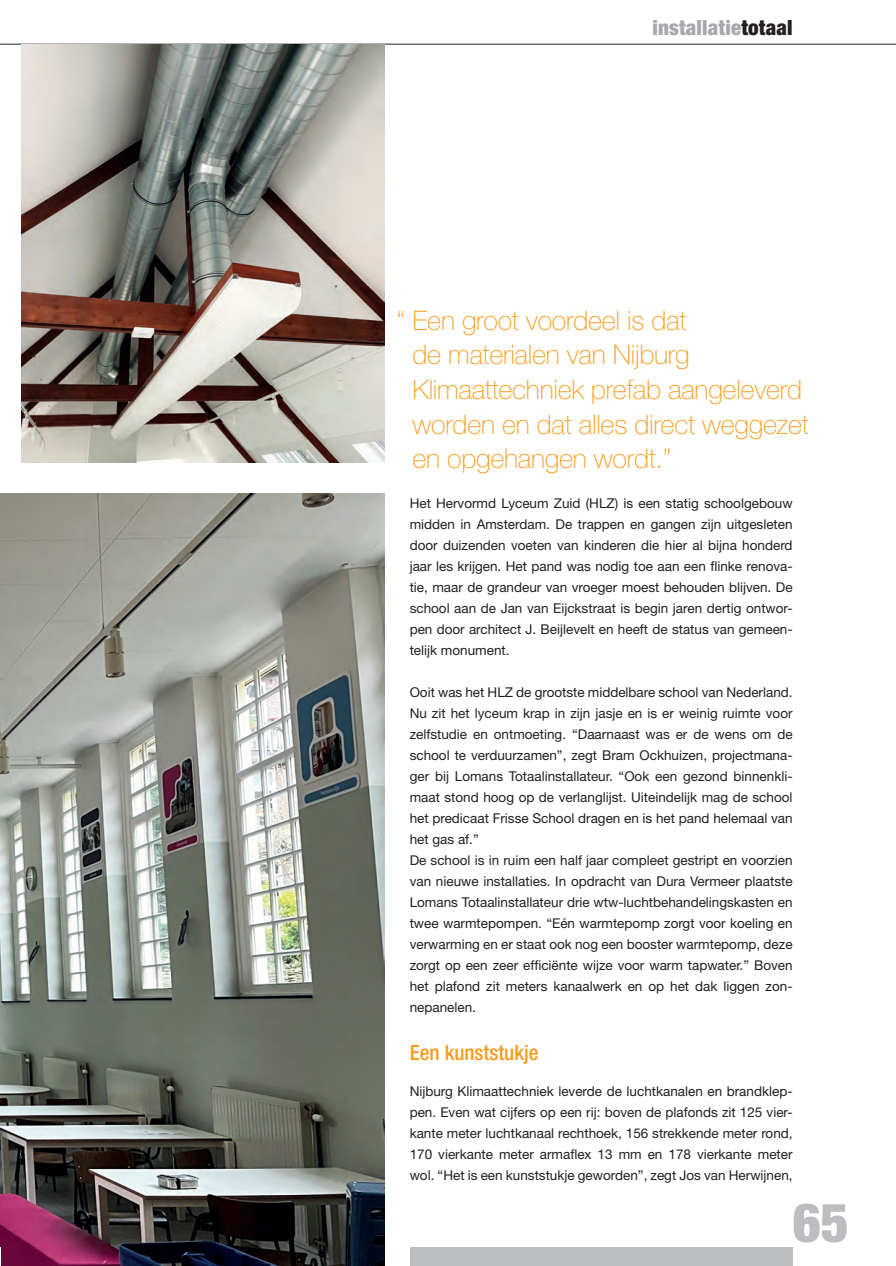
<style>
.page{position:relative;width:896px;height:1266px;background:#fff}
.page>*{position:absolute;margin:0;border:0;box-sizing:border-box;transform-origin:0 0}
.t1{font:900 condensed 54px "Helvetica Neue";color:#bcbdc0}
.t2{font:100 27px/34.5px "Helvetica Neue";letter-spacing:-.01em;color:#f89c1c}
.t3{font:900 condensed 21px "Helvetica Neue";letter-spacing:.01em;color:#a8a9ad}
.t4{font:500 condensed 21px "Helvetica Neue";color:#f89c1c}
.t5{font:13.5px/21px "Helvetica Neue";color:#231f20;text-align:justify}
.s1{color:#231f20}
</style>
<div class="page">
<hr style="left:1px;top:44px;width:894px;height:1px;background:#231f20">
<div style="left:409px;top:1247px;width:383px;height:18px;background:#bcbdc0"></div>
<img style="left:0;top:493px;width:384px;height:772px">
<img style="left:22px;top:45px;width:362px;height:417px">
<svg style="left:0;top:1247px;width:2px;height:19px"></svg>
<h3 class="t3" style="left:652px;top:15px;width:142px">installatie<span class="s1">totaal</span></h3>
<h2 class="t2" style="left:412px;top:303px;width:398px;text-indent:-15px">“ Een groot voordeel is dat<br>de materialen van Nijburg<br>Klimaattechniek prefab aangeleverd worden en dat alles direct weggezet en opgehangen wordt.”</h2>
<p class="t5" style="left:409px;top:492px;width:384px">Het Hervormd Lyceum Zuid (HLZ) is een statig schoolgebouw midden in Amsterdam. De trappen en gangen zijn uitgesleten door duizenden voeten van kinderen die hier al bijna honderd jaar les krijgen. Het pand was nodig toe aan een flinke renova&shy;tie, maar de grandeur van vroeger moest behouden blijven. De school aan de Jan van Eijckstraat is begin jaren dertig ontwor&shy;pen door architect J. Beijlevelt en heeft de status van gemeen&shy;telijk monument.</p>
<p class="t5" style="left:409px;top:681px;width:384px;text-align:left">Ooit was het HLZ de grootste middelbare school van Nederland.<br>Nu zit het lyceum krap in zijn jasje en is er weinig ruimte voor zelfstudie en ontmoeting. “Daarnaast was er de wens om de school te verduurzamen”, zegt Bram Ockhuizen, projectmana&shy;ger bij Lomans Totaalinstallateur. “Ook een gezond binnenkli&shy;maat stond hoog op de verlanglijst. Uiteindelijk mag de school het predicaat Frisse School dragen en is het pand helemaal van het gas af.”<br>De school is in ruim een half jaar compleet gestript en voorzien van nieuwe installaties. In opdracht van Dura Vermeer plaatste Lomans Totaalinstallateur drie wtw-luchtbehandelingskasten en twee warmtepompen. “Eén warmtepomp zorgt voor koeling en verwarming en er staat ook nog een booster warmtepomp, deze zorgt op een zeer efficiënte wijze voor warm tapwater.” Boven het plafond zit meters kanaalwerk en op het dak liggen zon&shy;nepanelen.</p>
<h3 class="t4" style="left:409px;top:1039px;width:130px">Een kunststukje</h3>
<p class="t5" style="left:409px;top:1080px;width:384px">Nijburg Klimaattechniek leverde de luchtkanalen en brandklep&shy;pen. Even wat cijfers op een rij: boven de plafonds zit 125 vier&shy;kante meter luchtkanaal rechthoek, 156 strekkende meter rond, 170 vierkante meter armaflex 13 mm en 178 vierkante meter wol. “Het is een kunststukje geworden”, zegt Jos van Herwijnen,</p>
<h1 class="t1" style="left:792px;top:1189px;width:58px">65</h1>
</div>
